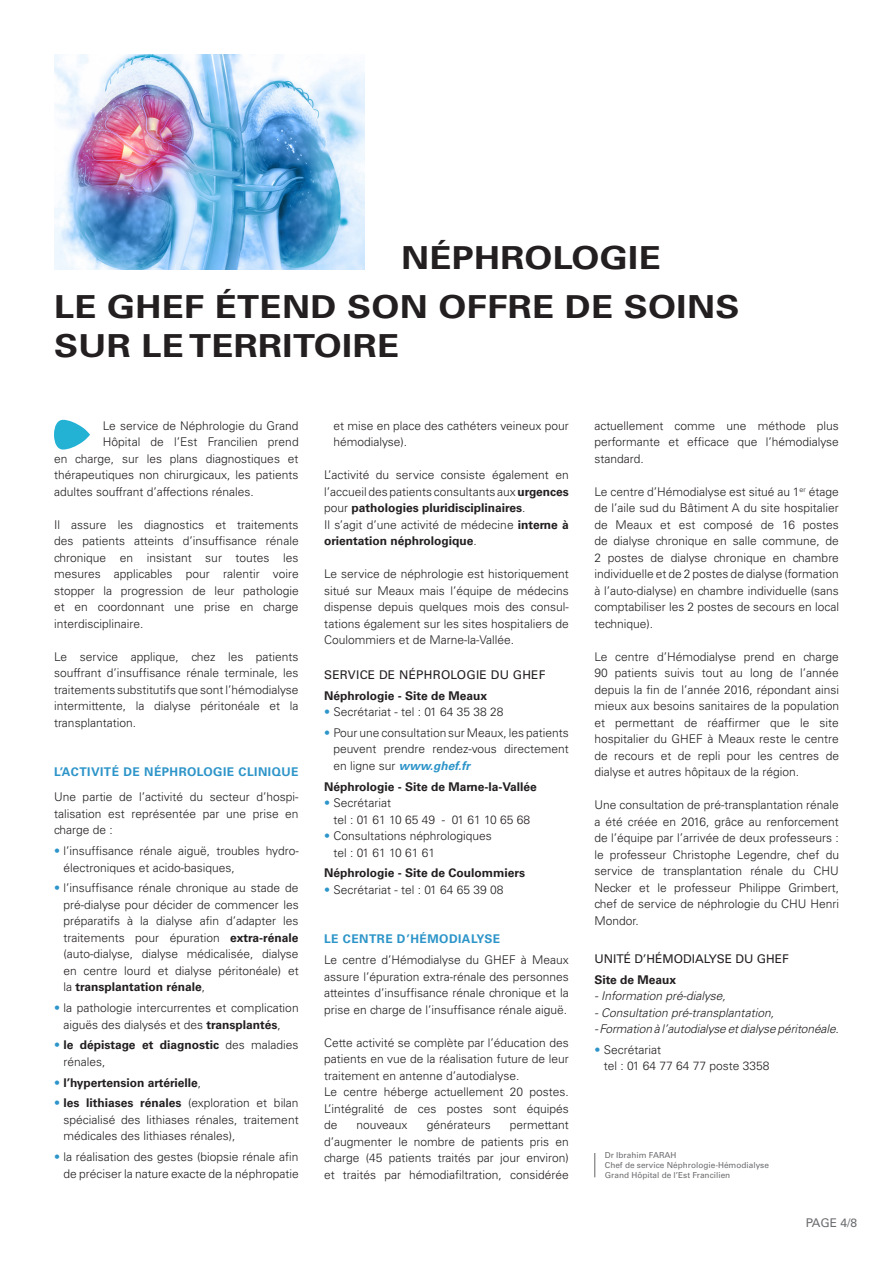
<style>
.page{position:relative;width:893px;height:1263px;background:#fff}
.page>*{position:absolute;margin:0;border:0;box-sizing:border-box;transform-origin:0 0}
.t1{font:700 31.65px "Univers";letter-spacing:.01em;color:#231f20;scale:1.14 1}
.t2{font:300 12px/16.5px "Univers";color:#231f20;text-align:justify}
.t3{font:700 12px/16.5px "Univers";color:#231f20}
.t4{font:italic 300 12px "Univers";color:#231f20}
.t5{font:700 12px "Univers";letter-spacing:.04em;color:#2d95c9}
.t6{font:12px "Univers";letter-spacing:.02em;color:#231f20}
.t7{font:12px "Univers";color:#231f20}
.t8{font:12px "Univers";color:#6c6d70}
.t9{font:8.25px "Univers";color:#6c6d70}
.s1{color:#2d95c9}
.s2{font-weight:700}
.s3{font-weight:300;color:#2d95c9}
.s4{font-weight:300}
.s5{font-weight:700;font-style:italic;color:#2d95c9}
</style>
<div class="page">
<svg style="left:594px;top:1153px;width:1px;height:24px"></svg>
<svg style="left:54px;top:420px;width:36px;height:29px"></svg>
<img style="left:54px;top:54px;width:310px;height:216px">
<p class="t1" style="left:401px;top:240px;width:229px">NÉPHROLOGIE</p>
<p class="t1" style="left:54px;top:289px;width:603px">LE GHEF ÉTEND SON OFFRE DE SOINS</p>
<p class="t1" style="left:54px;top:328px;width:304px">SUR LE TERRITOIRE</p>
<p class="t2" style="left:103px;top:417px;width:197px">Le service de Néphrologie du Grand</p>
<p class="t2" style="left:103px;top:434px;width:197px">Hôpital de l’Est Francilien prend</p>
<p class="t2" style="left:54px;top:450px;width:246px">en charge, sur les plans diagnostiques et</p>
<p class="t2" style="left:54px;top:467px;width:246px">thérapeutiques non chirurgicaux, les patients</p>
<p class="t2" style="left:54px;top:483px;width:201px">adultes souffrant d’affections rénales.</p>
<p class="t2" style="left:54px;top:516px;width:246px">Il assure les diagnostics et traitements des patients atteints d’insuffisance rénale chronique en insistant sur toutes les mesures applicables pour ralentir voire stopper la progression de leur pathologie et en coordonnant une prise en charge interdisciplinaire.</p>
<p class="t2" style="left:54px;top:648px;width:246px">Le service applique, chez les patients souffrant d’insuffisance rénale terminale, les traitements substitutifs que sont l’hémodialyse intermittente, la dialyse péritonéale et la transplantation.</p>
<p class="t5" style="left:54px;top:765px;width:246px">L’ACTIVITÉ DE NÉPHROLOGIE CLINIQUE</p>
<p class="t2" style="left:54px;top:789px;width:246px">Une partie de l’activité du secteur d’hospi&shy;talisation est représentée par une prise en charge de :</p>
<p class="t2" style="left:63px;top:842px;width:237px;text-indent:-9px"><span class="s1">•</span> l’insuffisance rénale aiguë, troubles hydro&shy;électroniques et acido-basiques,</p>
<p class="t2" style="left:63px;top:880px;width:237px;text-indent:-9px"><span class="s1">•</span> l’insuffisance rénale chronique au stade de pré-dialyse pour décider de commencer les préparatifs à la dialyse afin d’adapter les traitements pour épuration <span class="s2">extra-rénale </span>(auto-dialyse, dialyse médicalisée, dialyse en centre lourd et dialyse péritonéale) et la <span class="s2">transplantation rénale</span>,</p>
<p class="t2" style="left:63px;top:999px;width:237px;text-indent:-9px"><span class="s1">•</span> la pathologie intercurrentes et complication aiguës des dialysés et des <span class="s2">transplantés</span>,</p>
<p class="t3" style="left:63px;top:1037px;width:237px;text-indent:-9px"><span class="s3">•</span> le dépistage et diagnostic <span class="s4">des maladies rénales,</span></p>
<p class="t3" style="left:54px;top:1074px;width:149px"><span class="s3">•</span> l’hypertension artérielle<span class="s4">,</span></p>
<p class="t2" style="left:63px;top:1095px;width:237px;text-indent:-9px"><span class="s1">•</span> <span class="s2">les lithiases rénales</span> (exploration et bilan spécialisé des lithiases rénales, traitement médicales des lithiases rénales),</p>
<p class="t2" style="left:54px;top:1148px;width:246px;text-align:right"><span class="s1">•</span> la réalisation des gestes (biopsie rénale afin de préciser la nature exacte de la néphropatie</p>
<p class="t2" style="left:333px;top:417px;width:237px">et mise en place des cathéters veineux pour hémodialyse).</p>
<p class="t2" style="left:324px;top:467px;width:246px">L’activité du service consiste également en l’accueil des patients consultants aux <span class="s2">urgences </span>pour <span class="s2">pathologies pluridisciplinaires</span>.</p>
<p class="t2" style="left:324px;top:516px;width:246px">Il s’agit d’une activité de médecine <span class="s2">interne à orientation néphrologique</span>.</p>
<p class="t2" style="left:324px;top:566px;width:246px">Le service de néphrologie est historiquement situé sur Meaux mais l’équipe de médecins dispense depuis quelques mois des consul&shy;tations également sur les sites hospitaliers de Coulommiers et de Marne-la-Vallée.</p>
<p class="t6" style="left:324px;top:667px;width:223px">SERVICE DE NÉPHROLOGIE DU GHEF</p>
<p class="t3" style="left:324px;top:687px;width:164px">Néphrologie - Site de Meaux</p>
<p class="t2" style="left:324px;top:703px;width:181px"><span class="s1">•</span> Secrétariat - tel : 01 64 35 38 28</p>
<p class="t2" style="left:333px;top:724px;width:237px;text-indent:-9px"><span class="s1">•</span> Pour une consultation sur Meaux, les patients peuvent prendre rendez-vous directement en ligne sur <span class="s5">www.ghef.fr</span></p>
<p class="t3" style="left:324px;top:778px;width:214px">Néphrologie - Site de Marne-la-Vallée</p>
<p class="t2" style="left:333px;top:794px;width:198px;text-indent:-9px"><span class="s1">•</span> Secrétariat<br>tel : 01 61 10 65 49 - 01 61 10 65 68</p>
<p class="t2" style="left:333px;top:827px;width:160px;text-indent:-9px"><span class="s1">•</span> Consultations néphrologiques tel : 01 61 10 61 61</p>
<p class="t3" style="left:324px;top:865px;width:202px">Néphrologie - Site de Coulommiers</p>
<p class="t2" style="left:324px;top:881px;width:181px"><span class="s1">•</span> Secrétariat - tel : 01 64 65 39 08</p>
<p class="t5" style="left:324px;top:932px;width:178px">LE CENTRE D’HÉMODIALYSE</p>
<p class="t2" style="left:324px;top:951px;width:246px">Le centre d’Hémodialyse du GHEF à Meaux assure l’épuration extra-rénale des personnes atteintes d’insuffisance rénale chronique et la prise en charge de l’insuffisance rénale aiguë.</p>
<p class="t2" style="left:324px;top:1034px;width:246px">Cette activité se complète par l’éducation des patients en vue de la réalisation future de leur traitement en antenne d’autodialyse.</p>
<p class="t2" style="left:324px;top:1083px;width:246px">Le centre héberge actuellement 20 postes.<br>L’intégralité de ces postes sont équipés de</p>
<p class="t2" style="left:357px;top:1116px;width:52px">nouveaux</p>
<p class="t2" style="left:427px;top:1116px;width:66px">générateurs</p>
<p class="t2" style="left:324px;top:1116px;width:246px;text-indent:186px">permettant d’augmenter le nombre de patients pris en charge (45 patients traités par jour environ) et traités par hémodiafiltration, considérée</p>
<p class="t2" style="left:594px;top:417px;width:246px">actuellement comme une méthode plus performante et efficace que l’hémodialyse standard.</p>
<p class="t2" style="left:594px;top:483px;width:246px">Le centre d’Hémodialyse est situé au 1<sup>er</sup> étage de l’aile sud du Bâtiment A du site hospitalier de Meaux et est composé de 16 postes de dialyse chronique en salle commune, de 2 postes de dialyse chronique en chambre individuelle et de 2 postes de dialyse (formation à l’auto-dialyse) en chambre individuelle (sans comptabiliser les 2 postes de secours en local technique).</p>
<p class="t2" style="left:594px;top:648px;width:246px">Le centre d’Hémodialyse prend en charge 90 patients suivis tout au long de l’année depuis la fin de l’année 2016, répondant ainsi mieux aux besoins sanitaires de la population et permettant de réaffirmer que le site hospitalier du GHEF à Meaux reste le centre de recours et de repli pour les centres de dialyse et autres hôpitaux de la région.</p>
<p class="t2" style="left:594px;top:797px;width:246px">Une consultation de pré-transplantation rénale a été créée en 2016, grâce au renforcement de l’équipe par l’arrivée de deux professeurs : le professeur Christophe Legendre, chef du service de transplantation rénale du CHU Necker et le professeur Philippe Grimbert, chef de service de néphrologie du CHU Henri Mondor.</p>
<p class="t7" style="left:594px;top:951px;width:196px">UNITÉ D’HÉMODIALYSE DU GHEF</p>
<p class="t3" style="left:594px;top:971px;width:83px">Site de Meaux</p>
<p class="t4" style="left:594px;top:989px;width:133px">- Information pré-dialyse,</p>
<p class="t4" style="left:594px;top:1005px;width:181px">- Consultation pré-transplantation,</p>
<p class="t4" style="left:594px;top:1022px;width:246px">- Formation à l’autodialyse et dialyse péritonéale.</p>
<p class="t2" style="left:604px;top:1041px;width:167px;text-indent:-9px"><span class="s1">•</span> Secrétariat<br>tel : 01 64 77 64 77 poste 3358</p>
<p class="t9" style="left:605px;top:1150px;width:73px">Dr Ibrahim FARAH</p>
<p class="t9" style="left:605px;top:1160px;width:166px">Chef de service Néphrologie-Hémodialyse</p>
<p class="t9" style="left:605px;top:1170px;width:127px">Grand Hôpital de l’Est Francilien</p>
<p class="t8" style="left:806px;top:1216px;width:53px">PAGE 4/8</p>
</div>
